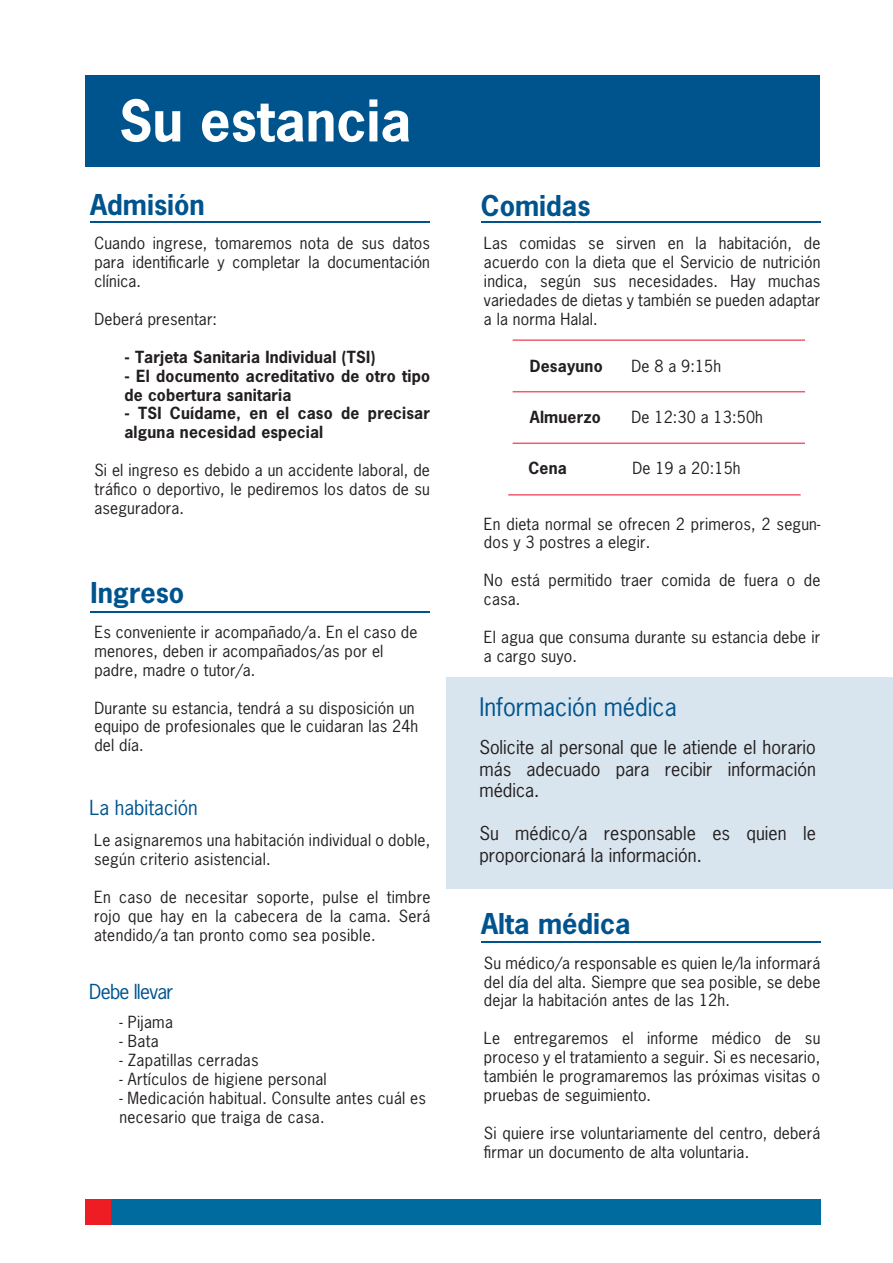
<style>
.page{position:relative;width:893px;height:1263px;background:#fff}
.page>*{position:absolute;margin:0;border:0;box-sizing:border-box;transform-origin:0 0}
.t1{font:700 54px "News Gothic Std";color:#fff}
.t2{font:700 27px "News Gothic Std";color:#00548e}
.t3{font:24px "News Gothic Std";color:#00548e}
.t4{font:19.5px "News Gothic Std";color:#00548e}
.t5{font:19.5px "News Gothic Std";letter-spacing:-.04em;color:#00548e}
.t6{font:18px/21.6px "News Gothic Std";color:#231f20;text-align:justify}
.t7{font:15.75px/18.9px "News Gothic Std";letter-spacing:.01em;color:#231f20}
.t8{font:700 15.75px/18.9px "News Gothic Std";letter-spacing:.01em;color:#231f20}
</style>
<div class="page">
<div style="left:85px;top:75px;width:735px;height:92px;background:#00548e"></div>
<hr style="left:513px;top:339px;width:292px;height:2px;background:#f05c6e">
<hr style="left:513px;top:391px;width:292px;height:1px;background:#f05c6e">
<hr style="left:513px;top:442px;width:292px;height:2px;background:#f05c6e">
<hr style="left:508px;top:494px;width:293px;height:2px;background:#f05c6e">
<div style="left:85px;top:1199px;width:736px;height:25px;background:#006b9e"></div>
<div style="left:85px;top:1199px;width:26px;height:25px;background:#ee1d23"></div>
<hr style="left:481px;top:221px;width:339px;height:1px;background:#00548e">
<hr style="left:90px;top:221px;width:339px;height:1px;background:#00548e">
<hr style="left:90px;top:611px;width:339px;height:1px;background:#00548e">
<hr style="left:481px;top:941px;width:339px;height:2px;background:#00548e">
<div style="left:446px;top:677px;width:447px;height:212px;background:#d9e5ee"></div>
<h1 class="t1" style="left:119px;top:85px;width:294px">Su estancia</h1>
<h2 class="t2" style="left:90px;top:187px;width:116px">Admisión</h2>
<p class="t7" style="left:94px;top:234px;width:337px;text-align:justify">Cuando ingrese, tomaremos nota de sus datos para identificarle y completar la documentación clínica.</p>
<p class="t7" style="left:94px;top:309px;width:124px">Deberá presentar:</p>
<p class="t8" style="left:124px;top:347px;width:253px">- Tarjeta Sanitaria Individual (TSI)</p>
<p class="t8" style="left:124px;top:366px;width:307px">- El documento acreditativo de otro tipo de cobertura sanitaria</p>
<p class="t8" style="left:124px;top:404px;width:307px">- TSI Cuídame, en el caso de precisar alguna necesidad especial</p>
<p class="t7" style="left:94px;top:461px;width:337px;text-align:justify">Si el ingreso es debido a un accidente laboral, de tráfico o deportivo, le pediremos los datos de su aseguradora.</p>
<h2 class="t2" style="left:91px;top:575px;width:95px">Ingreso</h2>
<p class="t7" style="left:94px;top:622px;width:325px">Es conveniente ir acompañado/a. En el caso de menores, deben ir acompañados/as por el padre, madre o tutor/a.</p>
<p class="t7" style="left:94px;top:698px;width:325px">Durante su estancia, tendrá a su disposición un equipo de profesionales que le cuidaran las 24h del día.</p>
<p class="t4" style="left:90px;top:795px;width:110px">La habitación</p>
<p class="t7" style="left:94px;top:831px;width:338px">Le asignaremos una habitación individual o doble, según criterio asistencial.</p>
<p class="t7" style="left:94px;top:887px;width:338px;text-align:justify">En caso de necesitar soporte, pulse el timbre rojo que hay en la cabecera de la cama. Será atendido/a tan pronto como sea posible.</p>
<p class="t5" style="left:89px;top:979px;width:85px">Debe llevar</p>
<p class="t7" style="left:120px;top:1012px;width:55px">- Pijama</p>
<p class="t7" style="left:120px;top:1031px;width:41px">- Bata</p>
<p class="t7" style="left:120px;top:1050px;width:141px">- Zapatillas cerradas</p>
<p class="t7" style="left:120px;top:1069px;width:209px">- Artículos de higiene personal</p>
<p class="t7" style="left:120px;top:1088px;width:308px">- Medicación habitual. Consulte antes cuál es necesario que traiga de casa.</p>
<h2 class="t2" style="left:481px;top:188px;width:111px">Comidas</h2>
<p class="t7" style="left:484px;top:234px;width:338px;text-align:justify">Las comidas se sirven en la habitación, de acuerdo con la dieta que el Servicio de nutrición indica, según sus necesidades. Hay muchas variedades de dietas y también se pueden adaptar a la norma Halal.</p>
<p class="t8" style="left:530px;top:356px;width:74px">Desayuno</p>
<p class="t7" style="left:631px;top:356px;width:91px">De 8 a 9:15h</p>
<p class="t7" style="left:631px;top:407px;width:133px">De 12:30 a 13:50h</p>
<p class="t7" style="left:632px;top:458px;width:110px">De 19 a 20:15h</p>
<p class="t8" style="left:530px;top:407px;width:72px">Almuerzo</p>
<p class="t8" style="left:528px;top:458px;width:40px">Cena</p>
<p class="t7" style="left:484px;top:514px;width:338px">En dieta normal se ofrecen 2 primeros, 2 segun&shy;dos y 3 postres a elegir.</p>
<p class="t7" style="left:484px;top:571px;width:338px">No está permitido traer comida de fuera o de casa.</p>
<p class="t7" style="left:484px;top:627px;width:338px">El agua que consuma durante su estancia debe ir a cargo suyo.</p>
<h3 class="t3" style="left:479px;top:691px;width:199px">Información médica</h3>
<p class="t6" style="left:479px;top:736px;width:338px">Solicite al personal que le atiende el horario más adecuado para recibir información médica.</p>
<p class="t6" style="left:479px;top:823px;width:338px">Su médico/a responsable es quien le proporcionará la información.</p>
<h2 class="t2" style="left:481px;top:906px;width:151px">Alta médica</h2>
<p class="t7" style="left:484px;top:953px;width:338px;text-align:justify">Su médico/a responsable es quien le/la informará del día del alta. Siempre que sea posible, se debe dejar la habitación antes de las 12h.</p>
<p class="t7" style="left:484px;top:1029px;width:338px;text-align:justify">Le entregaremos el informe médico de su proceso y el tratamiento a seguir. Si es necesario, también le programaremos las próximas visitas o pruebas de seguimiento.</p>
<p class="t7" style="left:484px;top:1123px;width:338px">Si quiere irse voluntariamente del centro, deberá firmar un documento de alta voluntaria.</p>
</div>
